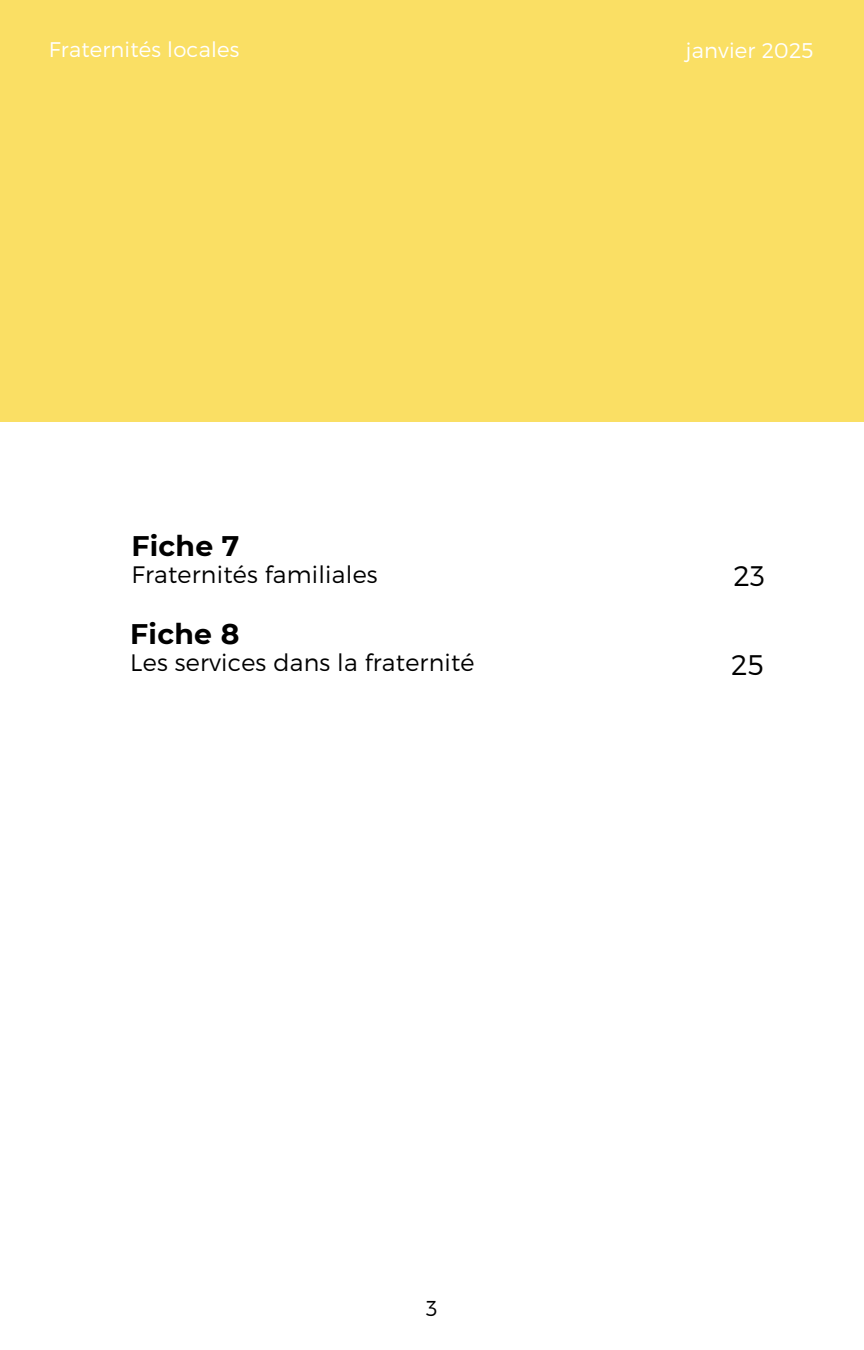
<style>
.page{position:relative;width:864px;height:1350px;background:#fff}
.page>*{position:absolute;margin:0;border:0;box-sizing:border-box;transform-origin:0 0}
.t1{font:700 28.35px "Montserrat";letter-spacing:.01em;color:#000}
.t2{font:300 28.35px "Montserrat";color:#000}
.t3{font:300 23.85px "Montserrat";letter-spacing:.01em;color:#000}
.t4{font:300 21.6px "Montserrat";color:#000}
.t5{font:300 21.15px "Montserrat";letter-spacing:.01em;color:#fff}
</style>
<div class="page">
<div style="left:0;top:0;width:864px;height:422px;background:#fadf64"></div>
<p class="t5" style="left:49px;top:36px;width:192px">Fraternités locales</p>
<p class="t5" style="left:686px;top:38px;width:129px">janvier 2025</p>
<p class="t1" style="left:131px;top:526px;width:109px">Fiche 7</p>
<p class="t3" style="left:131px;top:560px;width:248px">Fraternités familiales</p>
<p class="t2" style="left:733px;top:559px;width:33px">23</p>
<p class="t1" style="left:130px;top:613px;width:111px">Fiche 8</p>
<p class="t3" style="left:130px;top:648px;width:346px">Les services dans la fraternité</p>
<p class="t2" style="left:731px;top:647px;width:34px">25</p>
<p class="t4" style="left:426px;top:1295px;width:13px">3</p>
</div>
